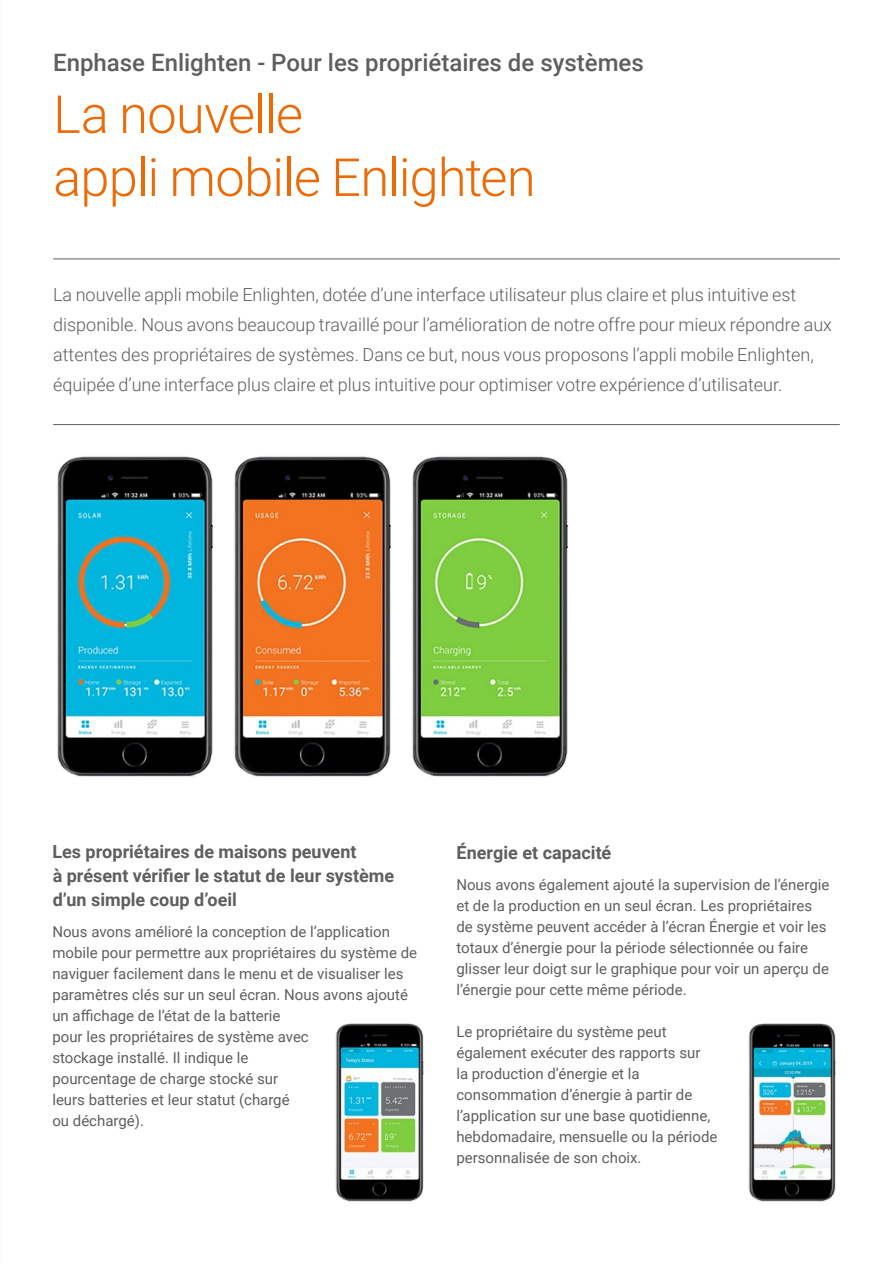
<style>
.page{position:relative;width:893px;height:1263px;background:#fff}
.page>*{position:absolute;margin:0;border:0;box-sizing:border-box;transform-origin:0 0}
.t1{font:300 52.5px/63px "Roboto";letter-spacing:-.015em;color:#ed6b06}
.t2{font:500 24px "Roboto";color:#5f5e5e}
.t3{font:300 18px/30px "Roboto";color:#5f5e5e}
.t4{font:700 18px/24px "Roboto";color:#5f5e5e}
.t5{font:15px/21px "Roboto";color:#5f5e5e}
</style>
<div class="page">
<hr style="left:53px;top:259px;width:787px;height:1px;background:#5f5e5e">
<hr style="left:53px;top:424px;width:787px;height:1px;background:#5f5e5e">
<img style="left:57px;top:456px;width:157px;height:321px">
<img style="left:234px;top:456px;width:157px;height:321px">
<img style="left:412px;top:456px;width:157px;height:321px">
<img style="left:748px;top:1023px;width:88px;height:179px">
<img style="left:335px;top:1023px;width:89px;height:179px">
<h2 class="t2" style="left:53px;top:46px;width:592px">Enphase Enlighten - Pour les propriétaires de systèmes</h2>
<h1 class="t1" style="left:53px;top:81px;width:484px">La nouvelle<br>appli mobile Enlighten</h1>
<p class="t3" style="left:53px;top:279px;width:780px">La nouvelle appli mobile Enlighten, dotée d’une interface utilisateur plus claire et plus intuitive est disponible. Nous avons beaucoup travaillé pour l’amélioration de notre offre pour mieux répondre aux attentes des propriétaires de systèmes. Dans ce but, nous vous proposons l’appli mobile Enlighten, équipée d’une interface plus claire et plus intuitive pour optimiser votre expérience d’utilisateur.</p>
<p class="t4" style="left:52px;top:839px;width:343px">Les propriétaires de maisons peuvent<br>à présent vérifier le statut de leur système d’un simple coup d’oeil</p>
<p class="t5" style="left:52px;top:921px;width:366px">Nous avons amélioré la conception de l’application mobile pour permettre aux propriétaires du système de naviguer facilement dans le menu et de visualiser les paramètres clés sur un seul écran. Nous avons ajouté un affichage de l’état de la batterie<br>pour les propriétaires de système avec<br>stockage installé. Il indique le<br>pourcentage de charge stocké sur<br>leurs batteries et leur statut (chargé<br>ou déchargé).</p>
<p class="t4" style="left:456px;top:839px;width:156px">Énergie et capacité</p>
<p class="t5" style="left:456px;top:874px;width:375px">Nous avons également ajouté la supervision de l’énergie et de la production en un seul écran. Les propriétaires de système peuvent accéder à l’écran Énergie et voir les totaux d’énergie pour la période sélectionnée ou faire glisser leur doigt sur le graphique pour voir un aperçu de l’énergie pour cette même période.</p>
<p class="t5" style="left:456px;top:1021px;width:263px">Le propriétaire du système peut également exécuter des rapports sur<br>la production d’énergie et la consommation d’énergie à partir de l’application sur une base quotidienne, hebdomadaire, mensuelle ou la période personnalisée de son choix.</p>
</div>
